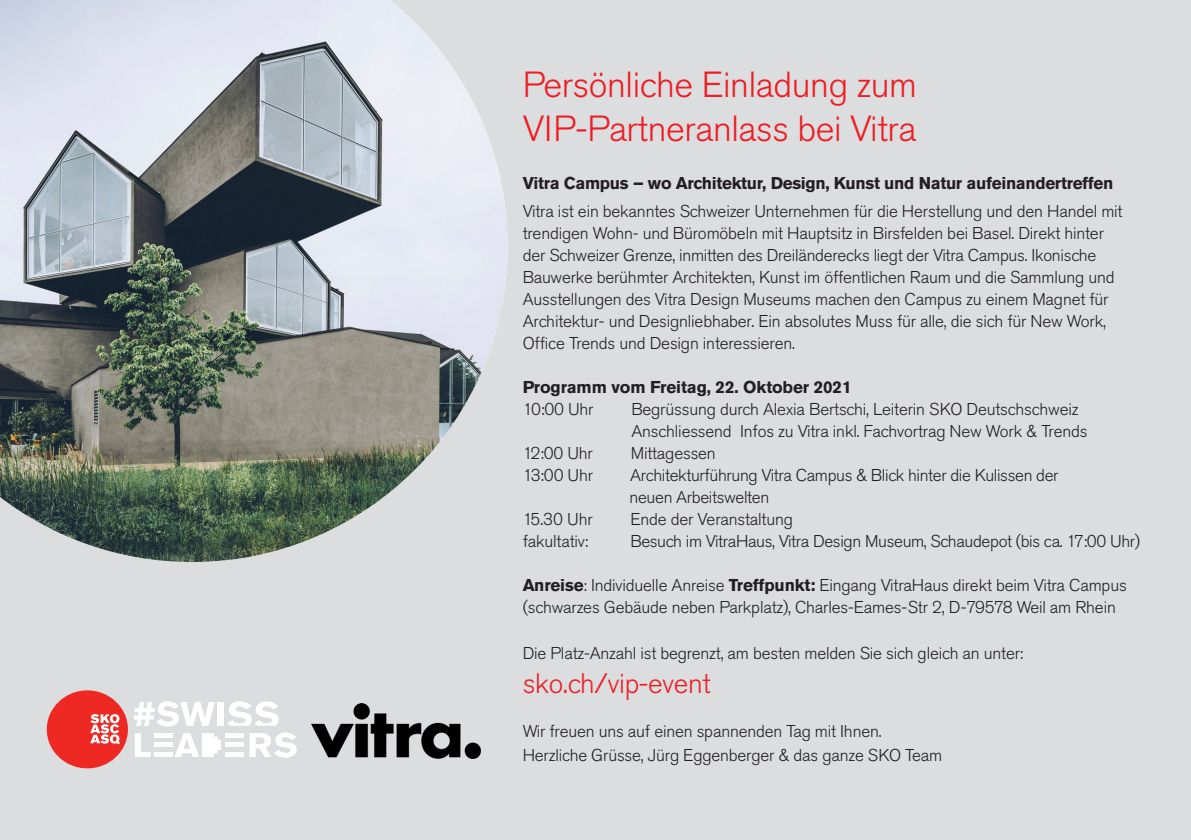
<style>
.page{position:relative;width:1191px;height:840px;background:#fff}
.page>*{position:absolute;margin:0;border:0;box-sizing:border-box;transform-origin:0 0}
.t1{font:300 36px/44px "Akzidenz Grotesk Std";letter-spacing:-.01em;color:#ee1d23}
.t2{font:300 28px "Akzidenz Grotesk Std";letter-spacing:-.01em;color:#ee1d23}
.t3{font:300 17px/22px "Akzidenz Grotesk Std";letter-spacing:-.01em;color:#231f20}
.t4{font:700 17px/22px "Akzidenz Grotesk Std";letter-spacing:-.02em;color:#231f20}
.s1{font-weight:300}
.s2{font-weight:700}
</style>
<div class="page">
<div style="left:0;top:0;width:1191px;height:839px;background:#dcdddf"></div>
<img style="left:0;top:0;width:507px;height:561px">
<svg style="left:134px;top:701px;width:81px;height:25px"></svg>
<div style="left:217px;top:701px;width:6px;height:24px;background:#fff"></div>
<svg style="left:135px;top:733px;width:16px;height:23px"></svg>
<svg style="left:249px;top:732px;width:48px;height:25px"></svg>
<svg style="left:228px;top:701px;width:51px;height:24px"></svg>
<div style="left:154px;top:732px;width:18px;height:5px;background:#fff"></div>
<div style="left:154px;top:741px;width:18px;height:5px;background:#fff"></div>
<div style="left:154px;top:751px;width:18px;height:5px;background:#fff"></div>
<div style="left:225px;top:732px;width:19px;height:5px;background:#fff"></div>
<div style="left:225px;top:741px;width:19px;height:5px;background:#fff"></div>
<div style="left:225px;top:751px;width:19px;height:5px;background:#fff"></div>
<svg style="left:175px;top:733px;width:46px;height:23px"></svg>
<div style="left:47px;top:690px;width:81px;height:78px;background:#ee2823;border-radius:50%"></div>
<svg style="left:90px;top:714px;width:30px;height:29px"></svg>
<img style="left:312px;top:703px;width:168px;height:55px">
<p class="t1" style="left:523px;top:63px;width:396px">Persönliche Einladung zum<br>VIP-Partneranlass bei Vitra</p>
<p class="t4" style="left:523px;top:172px;width:592px">Vitra Campus – wo Architektur, Design, Kunst und Natur aufeinandertreffen</p>
<p class="t3" style="left:523px;top:200px;width:601px">Vitra ist ein bekanntes Schweizer Unternehmen für die Herstellung und den Handel mit trendigen Wohn- und Büromöbeln mit Hauptsitz in Birsfelden bei Basel. Direkt hinter der Schweizer Grenze, inmitten des Dreiländerecks liegt der Vitra Campus. Ikonische Bauwerke berühmter Architekten, Kunst im öffentlichen Raum und die Sammlung und Ausstellungen des Vitra Design Museums machen den Campus zu einem Magnet für Architektur- und Designliebhaber. Ein absolutes Muss für alle, die sich für New Work, Office Trends und Design interessieren.</p>
<p class="t4" style="left:523px;top:376px;width:330px">Programm vom Freitag, 22. Oktober 2021<br><span class="s1">10:00 Uhr</span></p>
<p class="t3" style="left:631px;top:398px;width:458px">Begrüssung durch Alexia Bertschi, Leiterin SKO Deutschschweiz<br>Anschliessend Infos zu Vitra inkl. Fachvortrag New Work &amp; Trends</p>
<p class="t3" style="left:523px;top:442px;width:72px">12:00 Uhr</p>
<p class="t3" style="left:631px;top:442px;width:87px">Mittagessen</p>
<p class="t3" style="left:523px;top:464px;width:72px">13:00 Uhr</p>
<p class="t3" style="left:630px;top:464px;width:430px">Architekturführung Vitra Campus &amp; Blick hinter die Kulissen der</p>
<p class="t3" style="left:629px;top:486px;width:141px">neuen Arbeitswelten</p>
<p class="t3" style="left:523px;top:508px;width:71px">15.30 Uhr</p>
<p class="t3" style="left:630px;top:508px;width:164px">Ende der Veranstaltung</p>
<p class="t3" style="left:523px;top:530px;width:67px">fakultativ:</p>
<p class="t3" style="left:630px;top:530px;width:511px">Besuch im VitraHaus, Vitra Design Museum, Schaudepot (bis ca. 17:00 Uhr)</p>
<p class="t3" style="left:523px;top:574px;width:605px"><span class="s2">Anreise</span>: Individuelle Anreise <span class="s2">Treffpunkt:</span> Eingang VitraHaus direkt beim Vitra Campus (schwarzes Gebäude neben Parkplatz), Charles-Eames-Str 2, D-79578 Weil am Rhein</p>
<p class="t3" style="left:523px;top:642px;width:502px">Die Platz-Anzahl ist begrenzt, am besten melden Sie sich gleich an unter:</p>
<p class="t2" style="left:523px;top:667px;width:189px">sko.ch/vip-event</p>
<p class="t3" style="left:523px;top:720px;width:360px">Wir freuen uns auf einen spannenden Tag mit Ihnen.</p>
<p class="t3" style="left:523px;top:744px;width:421px">Herzliche Grüsse, Jürg Eggenberger &amp; das ganze SKO Team</p>
</div>
